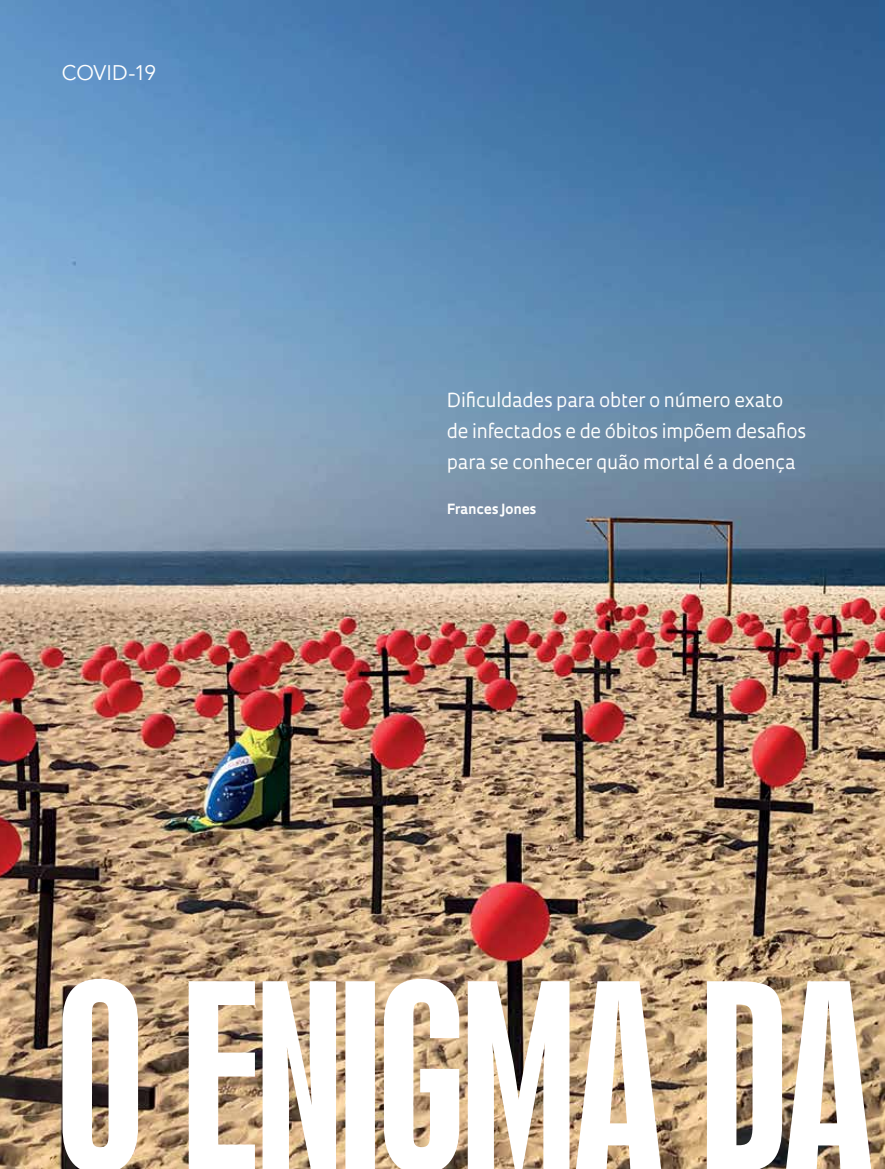
<style>
.page{position:relative;width:885px;height:1169px;background:#fff}
.page>*{position:absolute;margin:0;border:0;box-sizing:border-box;transform-origin:0 0}
.t1{font:21px "Avenir";letter-spacing:-.015em;color:#fff}
.t2{font:18.75px/30.9px "Oculum";letter-spacing:-.01em;color:#fff}
.t3{font:700 13.65px "Oculum";letter-spacing:-.005em;color:#fff}
</style>
<div class="page">
<img style="left:0;top:0;width:885px;height:1168px">
<svg style="left:189px;top:978px;width:696px;height:190px"></svg>
<svg style="left:62px;top:978px;width:76px;height:190px"></svg>
<svg style="left:707px;top:981px;width:165px;height:187px"></svg>
<svg style="left:575px;top:981px;width:87px;height:187px"></svg>
<p class="t1" style="left:62px;top:61px;width:96px">COVID-19</p>
<p class="t2" style="left:447px;top:384px;width:361px">Dificuldades para obter o número exato de infectados e de óbitos impõem desafios para se conhecer quão mortal é a doença</p>
<p class="t3" style="left:447px;top:499px;width:91px">Frances Jones</p>
</div>
